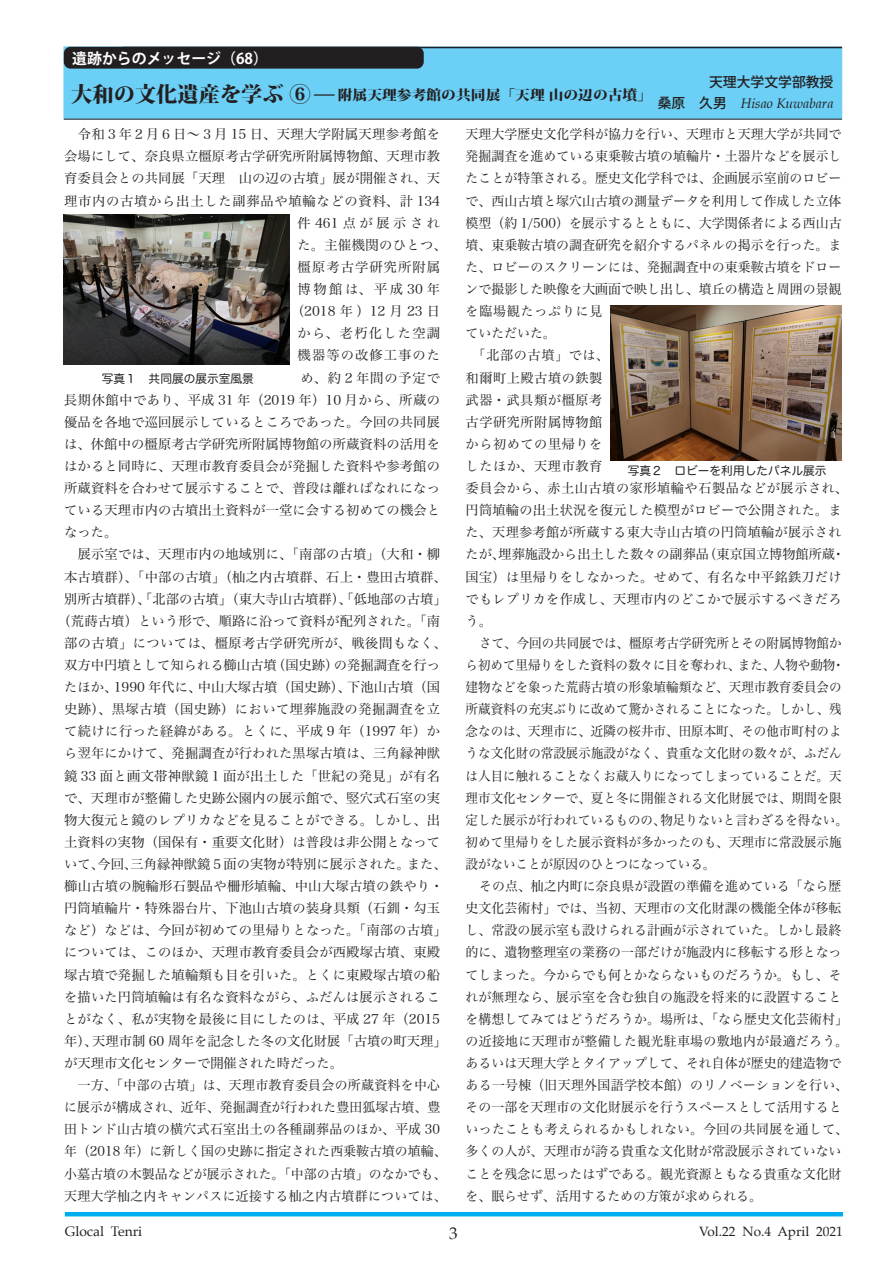
<style>
.page{position:relative;width:893px;height:1263px;background:#fff}
.page>*{position:absolute;margin:0;border:0;box-sizing:border-box;transform-origin:0 0}
.ページ見出し{font:800 21.3px "Koz Min Pro";color:#231f20}
.t1{font:16.95px "Palatino";color:#231f20}
.t2{font:700 14.85px "Koz Go Pro";color:#fff}
.ページ見出し-2{font:800 13.8px "Koz Min Pro";color:#231f20;scale:1.07 1}
.著者名{font:italic 13.8px "Palatino";color:#231f20}
.t3{font:13.8px "Palatino";color:#231f20}
.著者名-2{font:500 13.8px "Koz Go Pro";color:#231f20}
.t4{font:13.5px "Palatino";color:#231f20}
.本文{font:13.35px/22px "Hira Min Pro W3";letter-spacing:.005em;color:#231f20}
.本文-2{font:13.35px/22px "Hira Min Pro W3";letter-spacing:.005em;color:#231f20;scale:.94 1}
.本文-3{font:13.35px/22px "Hira Min Pro W3";letter-spacing:.025em;color:#231f20;text-align:center}
.本文-4{font:13.35px "Hira Min Pro W3";letter-spacing:.035em;color:#231f20}
.本文-5{font:13.35px "Hira Min Pro W3";letter-spacing:.03em;color:#231f20}
.本文-6{font:13.35px "Hira Min Pro W3";letter-spacing:.055em;color:#231f20}
.本文-7{font:13.35px "Hira Min Pro W3";letter-spacing:.08em;color:#231f20}
.本文-8{font:13.35px "Hira Min Pro W3";letter-spacing:.265em;color:#231f20}
.本文-9{font:13.35px "Hira Min Pro W3";letter-spacing:.19em;color:#231f20}
.本文-10{font:13.35px "Hira Min Pro W3";letter-spacing:.09em;color:#231f20}
.キャプション{font:11.7px "Hira Maru Pro W4";color:#231f20}
.s1{font-size:27.15px}
.s2{font-family:"Koz Go Pro";font-weight:500;font-style:normal}
</style>
<div class="page">
<hr style="left:65px;top:1212px;width:778px;height:4px;background:#00aeef">
<div style="left:64px;top:47px;width:778px;height:72px;background:#6bcff6;border:1px solid #6bcff6"></div>
<hr style="left:64px;top:119px;width:778px;height:1px;background:#231f20">
<hr style="left:122px;top:47px;width:720px;height:1px;background:#231f20">
<div style="left:64px;top:47px;width:360px;height:22px;background:#231f20;border-radius:7px"></div>
<img style="left:64px;top:215px;width:225px;height:150px">
<img style="left:611px;top:306px;width:231px;height:154px">
<p class="t2" style="left:72px;top:49px;width:197px">遺跡からのメッセージ（68）</p>
<p class="著者名-2" style="left:709px;top:73px;width:126px">天理大学文学部教授</p>
<p class="ページ見出し" style="left:71px;top:79px;width:268px">大和の文化遺産を学ぶ ⑥<span class="s1">－</span></p>
<p class="ページ見出し-2" style="left:338px;top:84px;width:295px">附属天理参考館の共同展「天理 山の辺の古墳」</p>
<p class="著者名" style="left:644px;top:91px;width:191px"><span class="s2">　桑原　久男　</span>Hisao Kuwabara</p>
<p class="本文-3" style="left:78px;top:122px;width:364px">令和３年２月６日～３月 15 日、天理大学附属天理参考館を</p>
<p class="本文" style="left:64px;top:144px;width:378px">会場にして、奈良県立橿原考古学研究所附属博物館、天理市教</p>
<p class="本文" style="left:64px;top:166px;width:377px">育委員会との共同展「天理　山の辺の古墳」展が開催され、天</p>
<p class="本文-6" style="left:64px;top:189px;width:377px">理市内の古墳から出土した副葬品や埴輪などの資料、計 134</p>
<p class="本文-8" style="left:298px;top:211px;width:144px">件461点が展示され</p>
<p class="本文-3" style="left:298px;top:233px;width:151px">た。主催機関のひとつ、</p>
<p class="本文-7" style="left:298px;top:256px;width:144px">橿原考古学研究所附属</p>
<p class="本文-9" style="left:298px;top:278px;width:144px">博物館は、平成30年</p>
<p class="本文" style="left:291px;top:299px;width:151px">（2018 年）12 月 23 日</p>
<p class="本文-10" style="left:298px;top:322px;width:144px">から、老朽化した空調</p>
<p class="本文-7" style="left:298px;top:344px;width:144px">機器等の改修工事のた</p>
<p class="本文" style="left:300px;top:365px;width:141px">め、約 2 年間の予定で</p>
<p class="本文-4" style="left:64px;top:388px;width:377px">長期休館中であり、平成 31 年（2019 年）10 月から、所蔵の</p>
<p class="本文" style="left:64px;top:409px;width:377px">優品を各地で巡回展示しているところであった。今回の共同展</p>
<p class="本文" style="left:64px;top:432px;width:377px">は、休館中の橿原考古学研究所附属博物館の所蔵資料の活用を</p>
<p class="本文" style="left:64px;top:454px;width:377px">はかると同時に、天理市教育委員会が発掘した資料や参考館の</p>
<p class="本文" style="left:64px;top:476px;width:377px">所蔵資料を合わせて展示することで、普段は離ればなれになっ</p>
<p class="本文" style="left:64px;top:498px;width:377px">ている天理市内の古墳出土資料が一堂に会する初めての機会と</p>
<p class="本文" style="left:64px;top:520px;width:55px">なった。</p>
<p class="本文" style="left:78px;top:542px;width:364px">展示室では、天理市内の地域別に、「南部の古墳」（大和・柳</p>
<p class="本文" style="left:64px;top:564px;width:384px">本古墳群）、「中部の古墳」（杣之内古墳群、石上・豊田古墳群、</p>
<p class="本文" style="left:64px;top:586px;width:384px">別所古墳群）、「北部の古墳」（東大寺山古墳群）、「低地部の古墳」</p>
<p class="本文" style="left:58px;top:608px;width:384px">（荒蒔古墳）という形で、順路に沿って資料が配列された。「南</p>
<p class="本文-4" style="left:64px;top:631px;width:384px">部の古墳」については、橿原考古学研究所が、戦後間もなく、</p>
<p class="本文" style="left:64px;top:653px;width:377px">双方中円墳として知られる櫛山古墳（国史跡）の発掘調査を行っ</p>
<p class="本文" style="left:64px;top:675px;width:377px">たほか、1990 年代に、中山大塚古墳（国史跡）、下池山古墳（国</p>
<p class="本文-5" style="left:64px;top:698px;width:378px">史跡）、黒塚古墳（国史跡）において埋葬施設の発掘調査を立</p>
<p class="本文-5" style="left:64px;top:720px;width:377px">て続けに行った経緯がある。とくに、平成 9 年（1997 年）か</p>
<p class="本文" style="left:64px;top:741px;width:378px">ら翌年にかけて、発掘調査が行われた黒塚古墳は、三角縁神獣</p>
<p class="本文-3" style="left:64px;top:763px;width:377px">鏡 33 面と画文帯神獣鏡 1 面が出土した「世紀の発見」が有名</p>
<p class="本文" style="left:64px;top:785px;width:378px">で、天理市が整備した史跡公園内の展示館で、竪穴式石室の実</p>
<p class="本文" style="left:64px;top:807px;width:378px">物大復元と鏡のレプリカなどを見ることができる。しかし、出</p>
<p class="本文" style="left:64px;top:830px;width:378px">土資料の実物（国保有・重要文化財）は普段は非公開となって</p>
<p class="本文" style="left:64px;top:852px;width:384px">いて、今回、三角縁神獣鏡５面の実物が特別に展示された。また、</p>
<p class="本文" style="left:64px;top:874px;width:381px">櫛山古墳の腕輪形石製品や柵形埴輪、中山大塚古墳の鉄やり・</p>
<p class="本文" style="left:64px;top:896px;width:378px">円筒埴輪片・特殊器台片、下池山古墳の装身具類（石釧・勾玉</p>
<p class="本文" style="left:64px;top:918px;width:384px">など）などは、今回が初めての里帰りとなった。「南部の古墳」</p>
<p class="本文" style="left:64px;top:940px;width:377px">については、このほか、天理市教育委員会が西殿塚古墳、東殿</p>
<p class="本文" style="left:64px;top:962px;width:377px">塚古墳で発掘した埴輪類も目を引いた。とくに東殿塚古墳の船</p>
<p class="本文" style="left:64px;top:984px;width:377px">を描いた円筒埴輪は有名な資料ながら、ふだんは展示されるこ</p>
<p class="本文" style="left:64px;top:1006px;width:377px">とがなく、私が実物を最後に目にしたのは、平成 27 年（2015</p>
<p class="本文" style="left:64px;top:1029px;width:384px">年）、天理市制 60 周年を記念した冬の文化財展「古墳の町天理」</p>
<p class="本文" style="left:64px;top:1051px;width:281px">が天理市文化センターで開催された時だった。</p>
<p class="本文-3" style="left:64px;top:1073px;width:384px">一方、「中部の古墳」は、天理市教育委員会の所蔵資料を中心<br>に展示が構成され、近年、発掘調査が行われた豊田狐塚古墳、豊田トンド山古墳の横穴式石室出土の各種副葬品のほか、平成 30年（2018 年）に新しく国の史跡に指定された西乗鞍古墳の埴輪、小墓古墳の木製品などが展示された。「中部の古墳」のなかでも、天理大学杣之内キャンパスに近接する杣之内古墳群については、</p>
<p class="キャプション" style="left:102px;top:368px;width:154px">写真１　共同展の展示室風景</p>
<p class="本文" style="left:466px;top:122px;width:377px">天理大学歴史文化学科が協力を行い、天理市と天理大学が共同で発掘調査を進めている東乗鞍古墳の埴輪片・土器片などを展示したことが特筆される。歴史文化学科では、企画展示室前のロビーで、西山古墳と塚穴山古墳の測量データを利用して作成した立体模型（約 1/500）を展示するとともに、大学関係者による西山古墳、東乗鞍古墳の調査研究を紹介するパネルの掲示を行った。また、ロビーのスクリーンには、発掘調査中の東乗鞍古墳をドローンで撮影した映像を大画面で映し出し、墳丘の構造と周囲の景観を臨場観たっぷりに見<br>ていただいた。</p>
<p class="本文" style="left:466px;top:343px;width:384px;text-indent:7px">「北部の古墳」では、<br>和爾町上殿古墳の鉄製<br>武器・武具類が橿原考<br>古学研究所附属博物館<br>から初めての里帰りを<br>したほか、天理市教育<br>委員会から、赤土山古墳の家形埴輪や石製品などが展示され、円筒埴輪の出土状況を復元した模型がロビーで公開された。また、天理参考館が所蔵する東大寺山古墳の円筒埴輪が展示されたが、埋葬施設から出土した数々の副葬品（東京国立博物館所蔵・国宝）は里帰りをしなかった。せめて、有名な中平銘鉄刀だけでもレプリカを作成し、天理市内のどこかで展示するべきだろう。</p>
<p class="本文-2" style="left:466px;top:631px;width:408px;text-indent:14px">さて、今回の共同展では、橿原考古学研究所とその附属博物館から初めて里帰りをした資料の数々に目を奪われ、また、人物や動物・建物などを象った荒蒔古墳の形象埴輪類など、天理市教育委員会の所蔵資料の充実ぶりに改めて驚かされることになった。しかし、残念なのは、天理市に、近隣の桜井市、田原本町、その他市町村のような文化財の常設展示施設がなく、貴重な文化財の数々が、ふだんは人目に触れることなくお蔵入りになってしまっていることだ。天理市文化センターで、夏と冬に開催される文化財展では、期間を限定した展示が行われているものの、物足りないと言わざるを得ない。初めて里帰りをした展示資料が多かったのも、天理市に常設展示施設がないことが原因のひとつになっている。</p>
<p class="本文" style="left:466px;top:874px;width:384px;text-indent:14px">その点、杣之内町に奈良県が設置の準備を進めている「なら歴史文化芸術村」では、当初、天理市の文化財課の機能全体が移転し、常設の展示室も設けられる計画が示されていた。しかし最終的に、遺物整理室の業務の一部だけが施設内に移転する形となってしまった。今からでも何とかならないものだろうか。もし、それが無理なら、展示室を含む独自の施設を将来的に設置することを構想してみてはどうだろうか。場所は、「なら歴史文化芸術村」の近接地に天理市が整備した観光駐車場の敷地内が最適だろう。あるいは天理大学とタイアップして、それ自体が歴史的建造物である一号棟（旧天理外国語学校本館）のリノベーションを行い、その一部を天理市の文化財展示を行うスペースとして活用するといったことも考えられるかもしれない。今回の共同展を通して、多くの人が、天理市が誇る貴重な文化財が常設展示されていないことを残念に思ったはずである。観光資源ともなる貴重な文化財を、眠らせず、活用するための方策が求められる。</p>
<p class="キャプション" style="left:628px;top:460px;width:200px">写真２　ロビーを利用したパネル展示</p>
<p class="t3" style="left:65px;top:1220px;width:79px">Glocal Tenri</p>
<p class="t1" style="left:449px;top:1219px;width:10px">3</p>
<p class="t4" style="left:699px;top:1220px;width:145px">Vol.22 No.4 April 2021</p>
</div>
